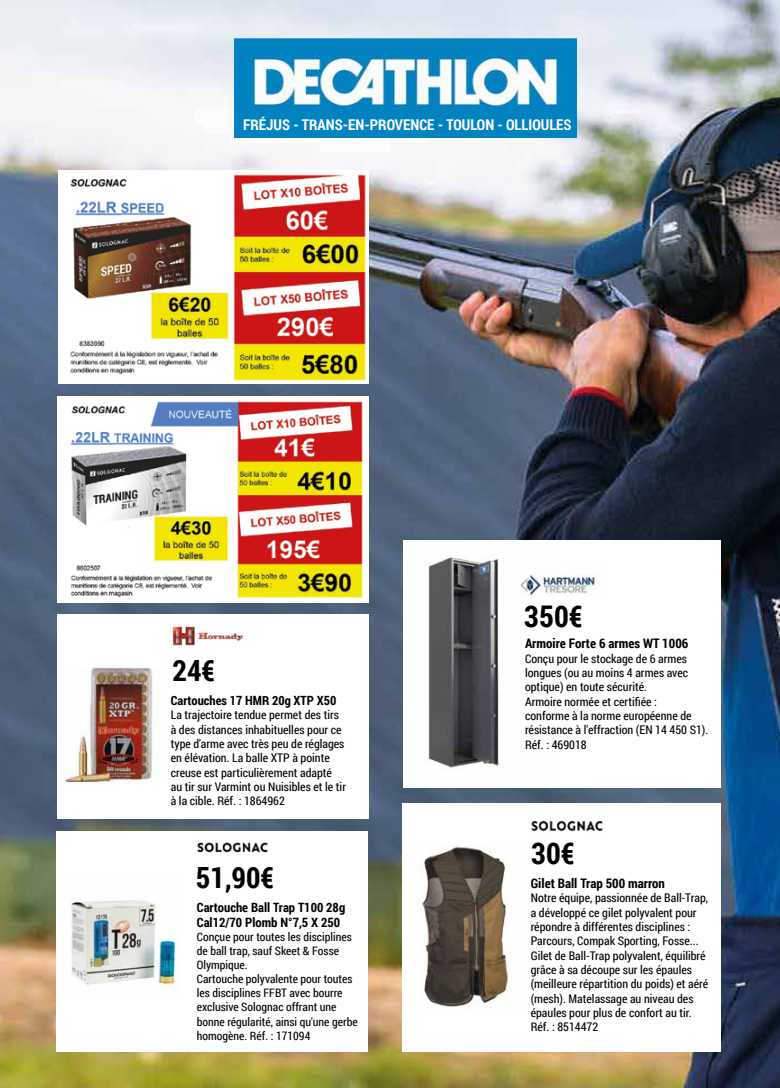
<style>
.page{position:relative;width:780px;height:1088px;background:#fff}
.page>*{position:absolute;margin:0;border:0;box-sizing:border-box;transform-origin:0 0}
.t1{font:700 29.88px "Roboto Condensed";color:#000}
.t2{font:700 29.25px "Roboto Condensed";color:#000}
.t3{font:700 14.88px "Roboto Condensed";color:#fff}
.t4{font:700 13.12px "Roboto Condensed";color:#000}
.t5{font:700 12.88px/15.4px "Roboto Condensed";color:#000}
.t6{font:700 12.62px "Roboto Condensed";color:#000}
.t7{font:12px/14.4px "Roboto Condensed";color:#000}
.t8{font:11.75px/14px "Roboto Condensed";color:#000}
</style>
<div class="page">
<img style="left:0;top:0;width:780px;height:1088px">
<img style="left:234px;top:39px;width:342px;height:73px">
<div style="left:234px;top:112px;width:342px;height:26px;background:#0183c1"></div>
<img style="left:403px;top:541px;width:157px;height:247px">
<div style="left:560px;top:541px;width:160px;height:247px;background:#fff"></div>
<img style="left:513px;top:567px;width:87px;height:31px">
<div style="left:402px;top:803px;width:318px;height:248px;background:#fff"></div>
<img style="left:422px;top:845px;width:86px;height:163px">
<img style="left:531px;top:820px;width:72px;height:12px">
<div style="left:57px;top:831px;width:311px;height:220px;background:#fff"></div>
<img style="left:70px;top:900px;width:109px;height:87px">
<img style="left:197px;top:842px;width:71px;height:11px">
<img style="left:58px;top:396px;width:311px;height:207px">
<img style="left:59px;top:170px;width:310px;height:213px">
<div style="left:57px;top:614px;width:311px;height:205px;background:#fff"></div>
<img style="left:63px;top:668px;width:93px;height:114px">
<img style="left:172px;top:626px;width:71px;height:20px">
<p class="t3" style="left:243px;top:114px;width:330px">FRÉJUS - TRANS-EN-PROVENCE - TOULON - OLLIOULES</p>
<h2 class="t2" style="left:172px;top:650px;width:44px">24€</h2>
<p class="t6" style="left:171px;top:691px;width:167px">Cartouches 17 HMR 20g XTP X50</p>
<p class="t7" style="left:171px;top:707px;width:177px">La trajectoire tendue permet des tirs à des distances inhabituelles pour ce type d'arme avec très peu de réglages en élévation. La balle XTP à pointe creuse est particulièrement adapté au tir sur Varmint ou Nuisibles et le tir à la cible. Réf. : 1864962</p>
<h2 class="t2" style="left:196px;top:857px;width:80px">51,90€</h2>
<p class="t5" style="left:197px;top:899px;width:150px">Cartouche Ball Trap T100 28g<br>Cal12/70 Plomb N°7,5 X 250</p>
<p class="t8" style="left:197px;top:930px;width:162px">Conçue pour toutes les disciplines de ball trap, sauf Skeet &amp; Fosse<br>Olympique.<br>Cartouche polyvalente pour toutes les disciplines FFBT avec bourre exclusive Solognac offrant une bonne régularité, ainsi qu'une gerbe homogène. Réf. : 171094</p>
<h1 class="t1" style="left:524px;top:595px;width:60px">350€</h1>
<p class="t4" style="left:525px;top:634px;width:165px">Armoire Forte 6 armes WT 1006</p>
<p class="t7" style="left:525px;top:651px;width:185px">Conçu pour le stockage de 6 armes longues (ou au moins 4 armes avec optique) en toute sécurité.<br>Armoire normée et certifiée :<br>conforme à la norme européenne de résistance à l'effraction (EN 14 450 S1).<br>Réf. : 469018</p>
<h1 class="t1" style="left:531px;top:832px;width:45px">30€</h1>
<p class="t4" style="left:530px;top:874px;width:136px">Gilet Ball Trap 500 marron</p>
<p class="t7" style="left:530px;top:890px;width:179px">Notre équipe, passionnée de Ball-Trap, a développé ce gilet polyvalent pour répondre à différentes disciplines :<br>Parcours, Compak Sporting, Fosse...<br>Gilet de Ball-Trap polyvalent, équilibré grâce à sa découpe sur les épaules (meilleure répartition du poids) et aéré (mesh). Matelassage au niveau des épaules pour plus de confort au tir.<br>Réf. : 8514472</p>
<h1 class="t1" style="left:551px;top:864px;width:60px">350€</h1>
</div>
